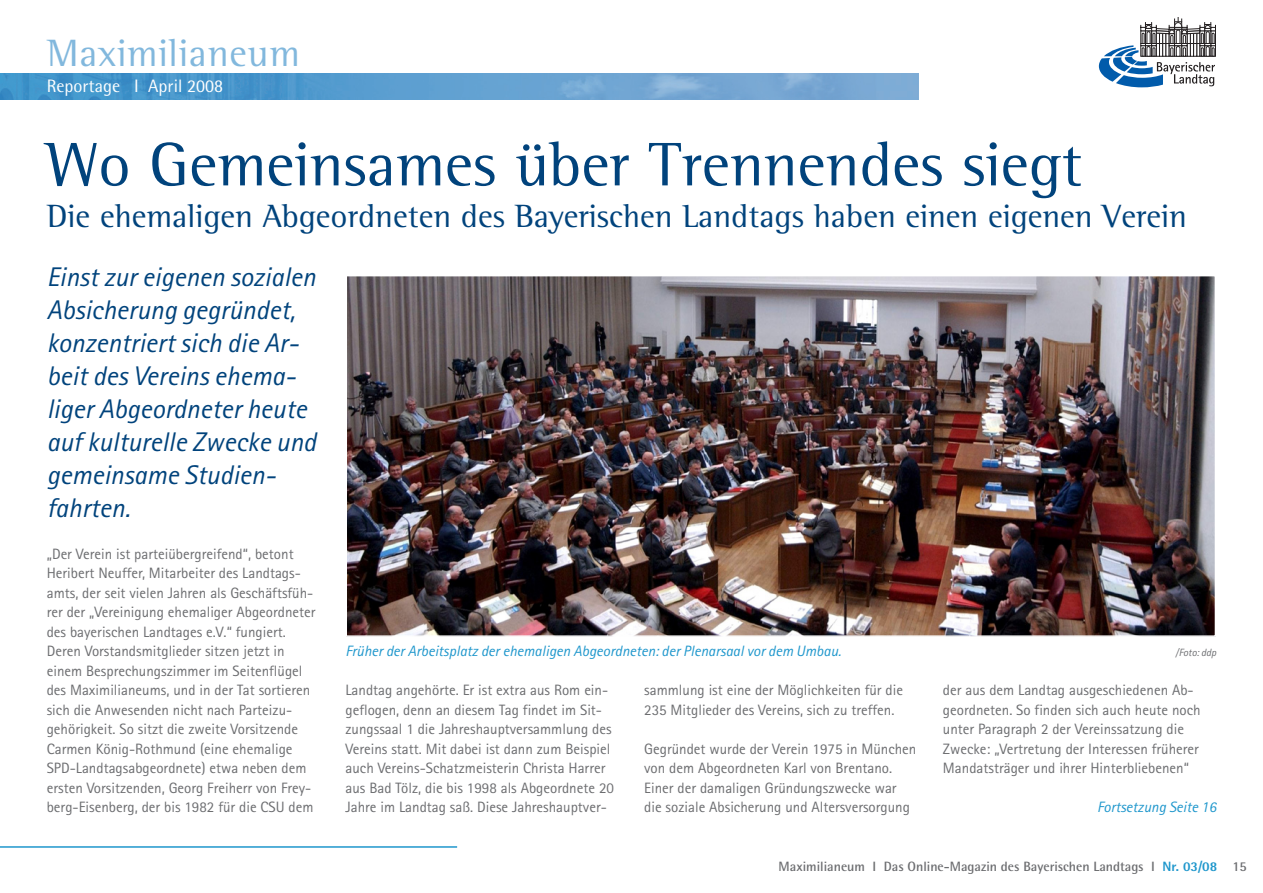
<style>
.page{position:relative;width:1263px;height:893px;background:#fff}
.page>*{position:absolute;margin:0;border:0;box-sizing:border-box;transform-origin:0 0}
.Headline{font:63px "Rotis Semi Serif Pro";color:#01437c}
.t1{font:39px "Rotis Semi Serif Pro";letter-spacing:.02em;color:#82b8dd}
.Subhead_klein{font:33px "Rotis Semi Serif Pro";color:#01437c}
.Vorspann{font:italic 27px/33px "Rotis Sans Serif Pro";color:#01437c}
.t2{font:18px "Rotis Semi Sans Pro";color:#fff}
.Fließtext{font:15px/19.5px "Rotis Sans Serif Pro";color:#6c6d70}
.Bildunterschrift{font:italic 15px "Rotis Sans Serif Pro";color:#1f97cc}
.t3{font:700 13.5px "Rotis Semi Sans Pro";color:#6c6d70}
.t4{font:italic 10.5px "Rotis Sans Serif Pro";color:#6c6d70}
.s1{font-weight:800;color:#1f97cc}
</style>
<div class="page">
<img style="left:0;top:74px;width:918px;height:25px">
<svg style="left:1099px;top:17px;width:117px;height:70px"></svg>
<hr style="left:0;top:846px;width:457px;height:2px;background:#1f97cc">
<img style="left:348px;top:278px;width:865px;height:356px">
<div style="left:345px;top:275px;width:871px;height:362px;border:2px solid #fff"></div>
<h2 class="t1" style="left:47px;top:29px;width:254px">Maximilianeum</h2>
<p class="t2" style="left:47px;top:76px;width:178px">Reportage I April 2008</p>
<p class="Headline" style="left:47px;top:126px;width:1037px">Wo Gemeinsames über Trennendes siegt</p>
<p class="Subhead_klein" style="left:47px;top:196px;width:1142px">Die ehemaligen Abgeordneten des Bayerischen Landtags haben einen eigenen Verein</p>
<p class="Vorspann" style="left:47px;top:261px;width:271px">Einst zur eigenen sozialen<br>Absicherung gegründet, konzentriert sich die Ar&shy;beit des Vereins ehema&shy;liger Abgeordneter heute auf kulturelle Zwecke und gemeinsame Studien&shy;fahrten.</p>
<p class="Fließtext" style="left:47px;top:544px;width:270px">„Der Verein ist parteiübergreifend“, betont Heribert Neuffer, Mitarbeiter des Landtags&shy;amts, der seit vielen Jahren als Geschäftsfüh&shy;rer der „Vereinigung ehemaliger Abgeordneter des bayerischen Landtages e.V.“ fungiert.<br>Deren Vorstandsmitglieder sitzen jetzt in einem Besprechungszimmer im Seitenflügel des Maximilianeums, und in der Tat sortieren sich die Anwesenden nicht nach Parteizu&shy;gehörigkeit. So sitzt die zweite Vorsitzende Carmen König-Rothmund (eine ehemalige SPD-Landtagsabgeordnete) etwa neben dem ersten Vorsitzenden, Georg Freiherr von Frey&shy;berg-Eisenberg, der bis 1982 für die CSU dem</p>
<p class="Bildunterschrift" style="left:345px;top:642px;width:497px">Früher der Arbeitsplatz der ehemaligen Abgeordneten: der Plenarsaal vor dem Umbau.</p>
<p class="t4" style="left:1175px;top:647px;width:42px">/Foto: ddp</p>
<p class="Fließtext" style="left:345px;top:681px;width:270px">Landtag angehörte. Er ist extra aus Rom ein&shy;geflogen, denn an diesem Tag findet im Sit&shy;zungssaal 1 die Jahreshauptversammlung des Vereins statt. Mit dabei ist dann zum Beispiel auch Vereins-Schatzmeisterin Christa Harrer aus Bad Tölz, die bis 1998 als Abgeordnete 20<br>Jahre im Landtag saß. Diese Jahreshauptver-</p>
<p class="Fließtext" style="left:644px;top:681px;width:260px">sammlung ist eine der Möglichkeiten für die<br>235 Mitglieder des Vereins, sich zu treffen.</p>
<p class="Fließtext" style="left:644px;top:739px;width:274px">Gegründet wurde der Verein 1975 in München von dem Abgeordneten Karl von Brentano.<br>Einer der damaligen Gründungszwecke war die soziale Absicherung und Altersversorgung</p>
<p class="Fließtext" style="left:943px;top:681px;width:259px">der aus dem Landtag ausgeschiedenen Ab&shy;geordneten. So finden sich auch heute noch unter Paragraph 2 der Vereinssatzung die Zwecke: „Vertretung der Interessen früherer Mandatsträger und ihrer Hinterbliebenen“</p>
<p class="Bildunterschrift" style="left:1097px;top:798px;width:121px">Fortsetzung Seite 16</p>
<p class="t3" style="left:779px;top:858px;width:470px">Maximilianeum I Das Online-Magazin des Bayerischen Landtags I <span class="s1">Nr. 03/08</span> 15</p>
</div>
